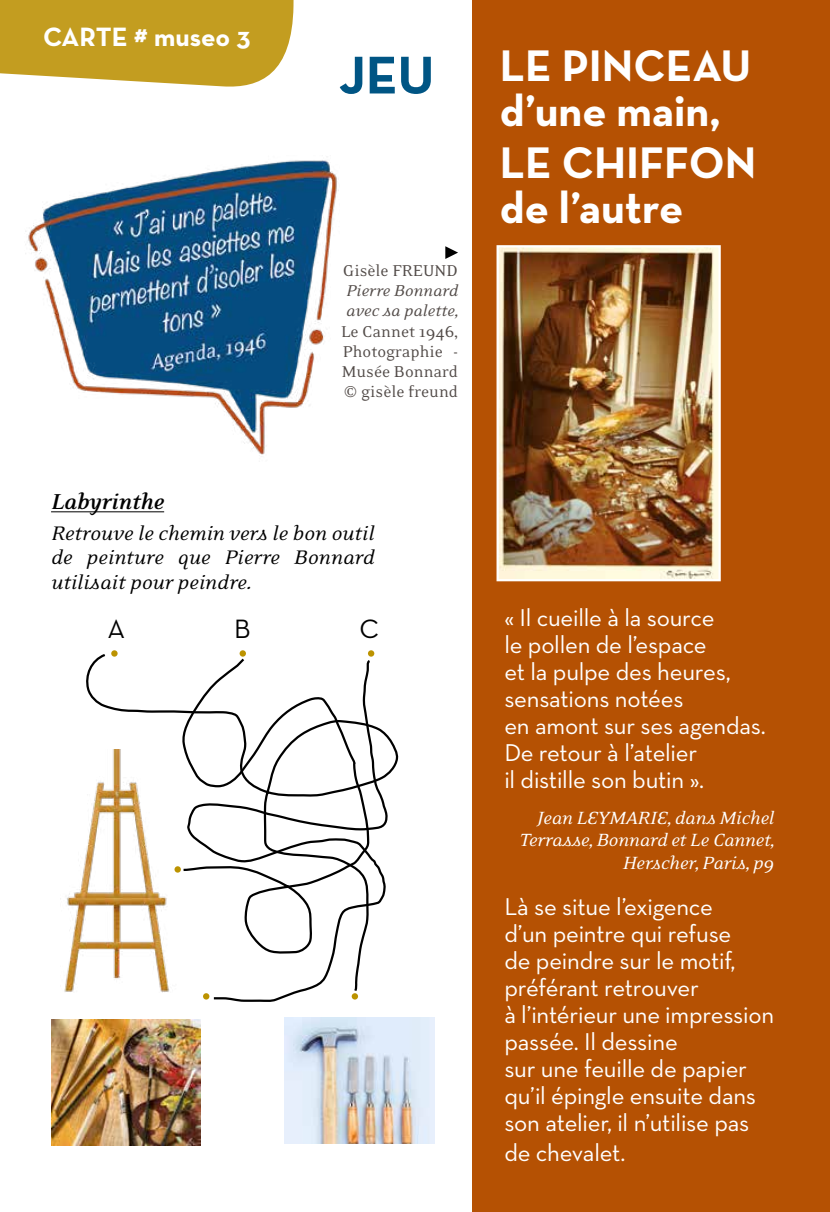
<style>
.page{position:relative;width:830px;height:1212px;background:#fff}
.page>*{position:absolute;margin:0;border:0;box-sizing:border-box;transform-origin:0 0}
.t1{font:700 54px "Neutraface Text";color:#005584}
.t2{font:700 45px/45px "Neutraface Text";color:#fff}
.t3{font:700 27px "Neutraface Text";color:#fff}
.t4{font:27px "Neutraface Text";color:#000}
.t5{font:24.75px/27px "Neutraface Text";letter-spacing:-.01em;color:#fff}
.t6{font:italic 700 24.75px "Eidetic Neo OT";color:#000}
.t7{font:italic 22.5px/24.8px "Eidetic Neo OT";color:#000;text-align:justify}
.t8{font:italic 20.25px/22.5px "Eidetic Neo OT";letter-spacing:-.01em;color:#fff;text-align:right}
.t9{font:18px/20.2px "Eidetic Neo OT";color:#524b48;text-align:justify}
.t10{font:italic 18px/20.2px "Eidetic Neo OT";color:#524b48}
</style>
<div class="page">
<div style="left:472px;top:0;width:357px;height:1212px;background:#b55103"></div>
<img style="left:499px;top:248px;width:218px;height:330px">
<div style="left:496px;top:245px;width:224px;height:336px;border:2px solid #fff"></div>
<img style="left:25px;top:160px;width:314px;height:353px">
<img style="left:60px;top:860px;width:25px;height:132px">
<img style="left:51px;top:1019px;width:150px;height:126px">
<img style="left:285px;top:1018px;width:149px;height:125px">
<svg style="left:0;top:0;width:294px;height:87px;background:#c8a634"></svg>
<div style="left:368px;top:650px;width:6px;height:7px;background:#bc9300;border-radius:50%"></div>
<svg style="left:445px;top:246px;width:13px;height:13px"></svg>
<svg style="left:85px;top:652px;width:314px;height:341px"></svg>
<svg style="left:181px;top:650px;width:189px;height:306px"></svg>
<svg style="left:186px;top:658px;width:204px;height:344px"></svg>
<p class="t3" style="left:43px;top:19px;width:209px">CARTE # museo 3</p>
<h1 class="t1" style="left:339px;top:40px;width:97px">JEU</h1>
<p class="t9" style="left:343px;top:261px;width:117px">Gisèle FREUND</p>
<p class="t10" style="left:346px;top:281px;width:114px">Pierre Bonnard avec sa palette,</p>
<p class="t9" style="left:341px;top:321px;width:118px">Le Cannet 1946, Photographie - Musée Bonnard © gisèle freund</p>
<p class="t6" style="left:51px;top:488px;width:114px">Labyrinthe</p>
<p class="t7" style="left:51px;top:521px;width:324px">Retrouve le chemin vers le bon outil de peinture que Pierre Bonnard utilisait pour peindre.</p>
<p class="t4" style="left:107px;top:611px;width:19px">A</p>
<p class="t4" style="left:234px;top:611px;width:18px">B</p>
<p class="t4" style="left:359px;top:611px;width:21px">C</p>
<h2 class="t2" style="left:499px;top:43px;width:253px">LE PINCEAU d’une main,</h2>
<h2 class="t2" style="left:499px;top:139px;width:258px">LE CHIFFON de l’autre</h2>
<p class="t5" style="left:504px;top:604px;width:263px">« Il cueille à la source<br>le pollen de l’espace<br>et la pulpe des heures, sensations notées<br>en amont sur ses agendas.<br>De retour à l’atelier<br>il distille son butin ».</p>
<p class="t8" style="left:519px;top:807px;width:257px">Jean LEYMARIE, dans Michel<br>Terrasse, Bonnard et Le Cannet,<br>Herscher, Paris, p9</p>
<p class="t5" style="left:504px;top:892px;width:271px">Là se situe l’exigence<br>d’un peintre qui refuse<br>de peindre sur le motif, préférant retrouver<br>à l’intérieur une impression passée. Il dessine<br>sur une feuille de papier qu’il épingle ensuite dans son atelier, il n’utilise pas</p>
<p class="t5" style="left:504px;top:1138px;width:123px">de chevalet.</p>
</div>
